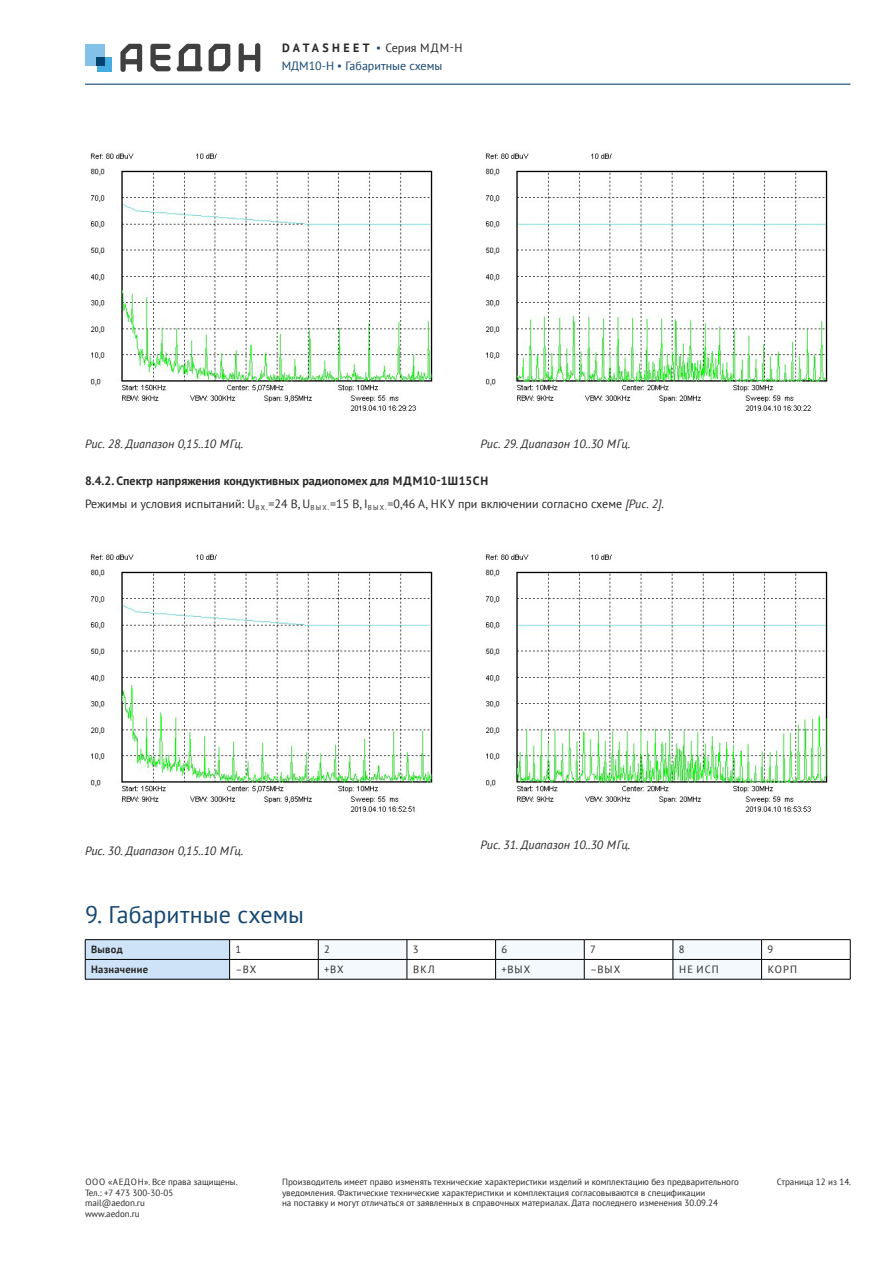
<style>
.page{position:relative;width:893px;height:1263px;background:#fff}
.page>*{position:absolute;margin:0;border:0;box-sizing:border-box;transform-origin:0 0}
.t1{font:24px "PT Sans";color:#144672}
.t2{font:12px/22.2px "PT Sans";color:#282827}
.t3{font:italic 12px "PT Sans";color:#282827}
.t4{font:12px "PT Sans";color:#144672}
.t5{font:10.5px "PT Sans";letter-spacing:.095em;color:#282827}
.t6{font:700 10.5px "PT Sans";letter-spacing:.025em;color:#282827}
.t7{font:9px/10.8px "PT Sans";color:#282827}
.s1{font-weight:700}
.s2{font-family:"Arial";font-weight:900;color:#144672}
.s3{font-family:"Arial";font-weight:900}
.s4{font-style:italic}
</style>
<div class="page">
<hr style="left:85px;top:84px;width:765px;height:1px;background:#144672">
<svg style="left:239px;top:43px;width:21px;height:29px"></svg>
<svg style="left:177px;top:44px;width:25px;height:27px"></svg>
<svg style="left:209px;top:44px;width:21px;height:27px"></svg>
<svg style="left:150px;top:44px;width:21px;height:27px"></svg>
<svg style="left:120px;top:44px;width:22px;height:28px"></svg>
<div style="left:85px;top:44px;width:20px;height:22px;background:#83c1e9"></div>
<div style="left:97px;top:57px;width:14px;height:14px;background:#44ace1"></div>
<div style="left:97px;top:57px;width:8px;height:9px;background:#054371"></div>
<img style="left:90px;top:153px;width:343px;height:258px">
<img style="left:485px;top:153px;width:344px;height:258px">
<img style="left:90px;top:554px;width:344px;height:258px">
<img style="left:485px;top:554px;width:344px;height:258px">
<hr style="left:85px;top:939px;width:145px;height:1px;background:#000">
<hr style="left:230px;top:939px;width:88px;height:1px;background:#000">
<hr style="left:407px;top:939px;width:89px;height:1px;background:#000">
<hr style="left:584px;top:939px;width:89px;height:1px;background:#000">
<hr style="left:762px;top:939px;width:88px;height:1px;background:#000">
<hr style="left:230px;top:959px;width:88px;height:1px;background:#000">
<svg style="left:85px;top:940px;width:145px;height:39px"></svg>
<hr style="left:762px;top:959px;width:88px;height:1px;background:#000">
<svg style="left:850px;top:940px;width:1px;height:39px"></svg>
<hr style="left:85px;top:979px;width:145px;height:1px;background:#000">
<hr style="left:230px;top:979px;width:88px;height:1px;background:#000">
<hr style="left:407px;top:979px;width:89px;height:1px;background:#000">
<hr style="left:584px;top:979px;width:89px;height:1px;background:#000">
<hr style="left:762px;top:979px;width:88px;height:1px;background:#000">
<hr style="left:318px;top:939px;width:89px;height:1px;background:#000">
<hr style="left:318px;top:979px;width:89px;height:1px;background:#000">
<hr style="left:496px;top:939px;width:88px;height:1px;background:#000">
<hr style="left:496px;top:979px;width:88px;height:1px;background:#000">
<hr style="left:673px;top:939px;width:89px;height:1px;background:#000">
<svg style="left:318px;top:940px;width:444px;height:39px"></svg>
<hr style="left:673px;top:979px;width:89px;height:1px;background:#000">
<h2 class="t2" style="left:282px;top:36px;width:182px"><span class="s1">DATASHEET</span> <span class="s2">▪</span> Серия МДМ-Н</h2>
<h2 class="t4" style="left:282px;top:58px;width:162px">МДМ10-Н <span class="s3">▪</span> Габаритные схемы</h2>
<h2 class="t3" style="left:85px;top:436px;width:160px">Рис. 28. Диапазон 0,15..10 МГц.</h2>
<h2 class="t3" style="left:480px;top:436px;width:151px">Рис. 29. Диапазон 10..30 МГц.</h2>
<h2 class="t2" style="left:85px;top:470px;width:581px"><span class="s1">8.4.2. Спектр напряжения кондуктивных радиопомех для МДМ10-1Ш15СН<br></span>Режимы и условия испытаний: U<sub>В</sub> <sub>Х.</sub>=24 В, U<sub>В</sub> <sub>Ы</sub> <sub>Х.</sub>=15 В, I<sub>В</sub> <sub>Ы</sub> <sub>Х.</sub>=0,46 A, НКУ при включении согласно схеме <span class="s4">[Рис. 2]</span>.</h2>
<h2 class="t3" style="left:85px;top:843px;width:160px">Рис. 30. Диапазон 0,15..10 МГц.</h2>
<h2 class="t3" style="left:480px;top:837px;width:151px">Рис. 31. Диапазон 10..30 МГц.</h2>
<h1 class="t1" style="left:85px;top:899px;width:220px">9. Габаритные схемы</h1>
<p class="t6" style="left:91px;top:943px;width:33px">Вывод</p>
<p class="t5" style="left:236px;top:943px;width:7px">1</p>
<p class="t5" style="left:324px;top:943px;width:7px">2</p>
<p class="t5" style="left:413px;top:943px;width:7px">3</p>
<p class="t5" style="left:502px;top:943px;width:7px">6</p>
<p class="t5" style="left:590px;top:943px;width:7px">7</p>
<p class="t5" style="left:679px;top:943px;width:7px">8</p>
<p class="t5" style="left:767px;top:943px;width:7px">9</p>
<p class="t6" style="left:91px;top:962px;width:58px">Назначение</p>
<p class="t5" style="left:236px;top:963px;width:22px">–ВХ</p>
<p class="t5" style="left:324px;top:963px;width:21px">+ВХ</p>
<p class="t5" style="left:413px;top:963px;width:23px">ВКЛ</p>
<p class="t5" style="left:501px;top:963px;width:30px">+ВЫХ</p>
<p class="t5" style="left:590px;top:963px;width:31px">–ВЫХ</p>
<p class="t5" style="left:679px;top:963px;width:41px">НЕ ИСП</p>
<p class="t5" style="left:768px;top:963px;width:31px">КОРП</p>
<p class="t7" style="left:282px;top:1176px;width:459px">Производитель имеет право изменять технические характеристики изделий и комплектацию без предварительного уведомления. Фактические технические характеристики и комплектация согласовываются в спецификации<br>на поставку и могут отличаться от заявленных в справочных материалах. Дата последнего изменения 30.09.24</p>
<p class="t7" style="left:85px;top:1176px;width:154px">ООО «АЕДОН». Все права защищены.</p>
<p class="t7" style="left:777px;top:1176px;width:76px">Страница 12 из 14.</p>
<p class="t7" style="left:85px;top:1187px;width:90px">Тел.: +7 473 300-30-05 mail@aedon.ru www.aedon.ru</p>
</div>
